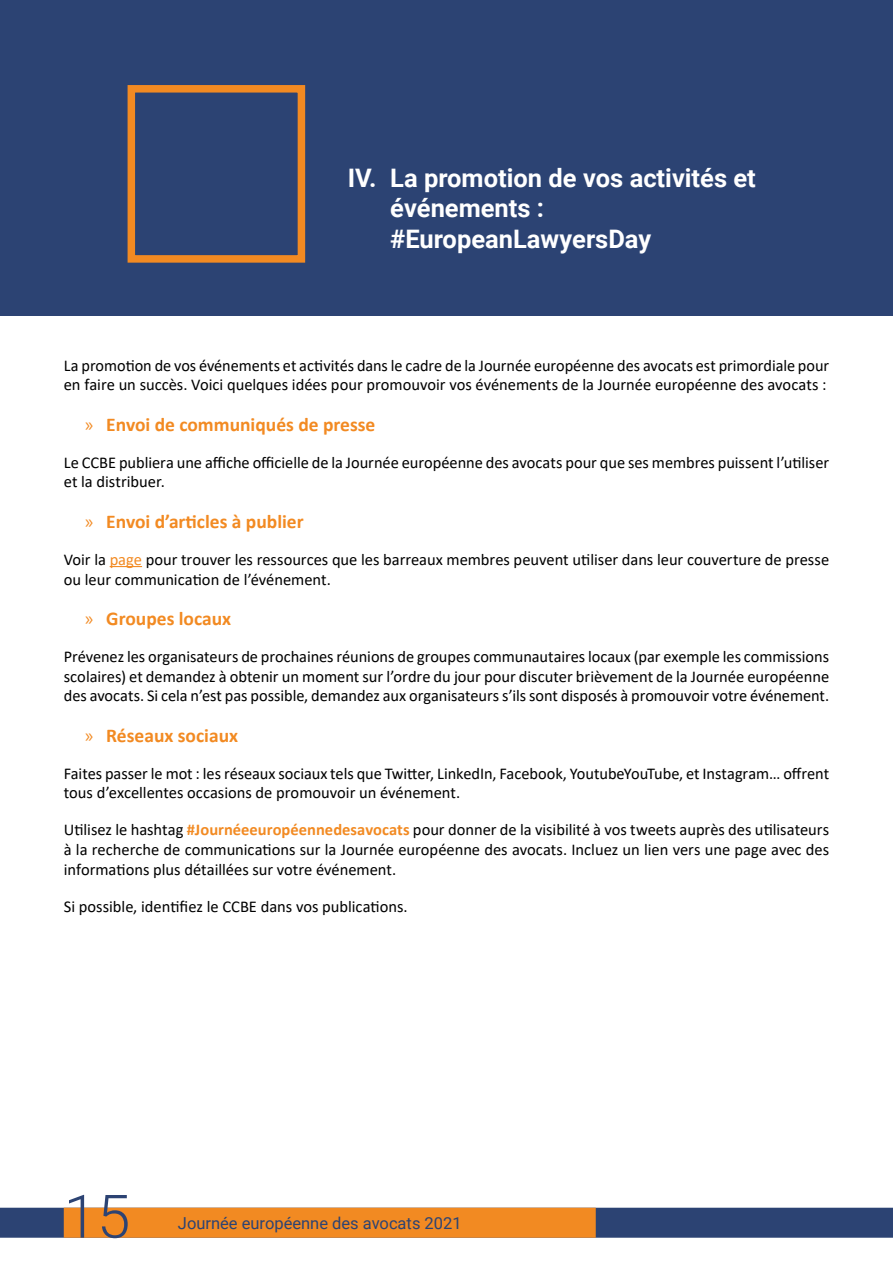
<style>
.page{position:relative;width:893px;height:1263px;background:#fff}
.page>*{position:absolute;margin:0;border:0;box-sizing:border-box;transform-origin:0 0}
.t1{font:300 60px "Roboto";color:#2c4373}
.t2{font:700 25.5px/30.6px "Roboto";color:#fff}
.t3{font:700 19.5px "Calibri";color:#f28a22}
.t4{font:16.5px/19.8px "Calibri";letter-spacing:-.005em;color:#000}
.t5{font:16.5px "Roboto";color:#2c4373}
.s1{font-family:"Myriad Pro";font-weight:400}
.s2{color:#f28a22}
.s3{font-weight:700;color:#f28a22}
</style>
<div class="page">
<div style="left:0;top:0;width:893px;height:316px;background:#2c4373"></div>
<div style="left:0;top:1208px;width:893px;height:30px;background:#2c4373"></div>
<div style="left:64px;top:1208px;width:532px;height:30px;background:#f28a22"></div>
<div style="left:128px;top:85px;width:177px;height:178px;border:8px solid #f28a22"></div>
<hr style="left:110px;top:566px;width:32px;height:1px;background:#f28a22">
<h2 class="t2" style="left:390px;top:161px;width:367px;text-indent:-43px">IV. La promotion de vos activités et événements : #EuropeanLawyersDay</h2>
<p class="t4" style="left:64px;top:355px;width:767px">La promotion de vos événements et activités dans le cadre de la Journée européenne des avocats est primordiale pour en faire un succès. Voici quelques idées pour promouvoir vos événements de la Journée européenne des avocats :</p>
<p class="t3" style="left:85px;top:411px;width:292px"><span class="s1">»</span> Envoi de communiqués de presse</p>
<p class="t4" style="left:64px;top:452px;width:767px">Le CCBE publiera une affiche officielle de la Journée européenne des avocats pour que ses membres puissent l’utiliser et la distribuer.</p>
<p class="t3" style="left:85px;top:508px;width:220px"><span class="s1">»</span> Envoi d’articles à publier</p>
<p class="t4" style="left:64px;top:549px;width:767px">Voir la <span class="s2">page</span> pour trouver les ressources que les barreaux membres peuvent utiliser dans leur couverture de presse ou leur communication de l’événement.</p>
<p class="t3" style="left:85px;top:605px;width:148px"><span class="s1">»</span> Groupes locaux</p>
<p class="t4" style="left:64px;top:646px;width:767px;text-align:justify">Prévenez les organisateurs de prochaines réunions de groupes communautaires locaux (par exemple les commissions scolaires) et demandez à obtenir un moment sur l’ordre du jour pour discuter brièvement de la Journée européenne des avocats. Si cela n’est pas possible, demandez aux organisateurs s’ils sont disposés à promouvoir votre événement.</p>
<p class="t3" style="left:85px;top:721px;width:155px"><span class="s1">»</span> Réseaux sociaux</p>
<p class="t4" style="left:64px;top:763px;width:767px">Faites passer le mot : les réseaux sociaux tels que Twitter, LinkedIn, Facebook, YoutubeYouTube, et Instagram… offrent tous d’excellentes occasions de promouvoir un événement.</p>
<p class="t4" style="left:64px;top:819px;width:767px;text-align:justify">Utilisez le hashtag <span class="s3">#Journéeeuropéennedesavocats</span> pour donner de la visibilité à vos tweets auprès des utilisateurs à la recherche de communications sur la Journée européenne des avocats. Incluez un lien vers une page avec des informations plus détaillées sur votre événement.</p>
<p class="t4" style="left:64px;top:896px;width:346px">Si possible, identifiez le CCBE dans vos publications.</p>
<h1 class="t1" style="left:64px;top:1174px;width:68px">15</h1>
<p class="t5" style="left:178px;top:1211px;width:285px">Journée européenne des avocats 2021</p>
</div>
